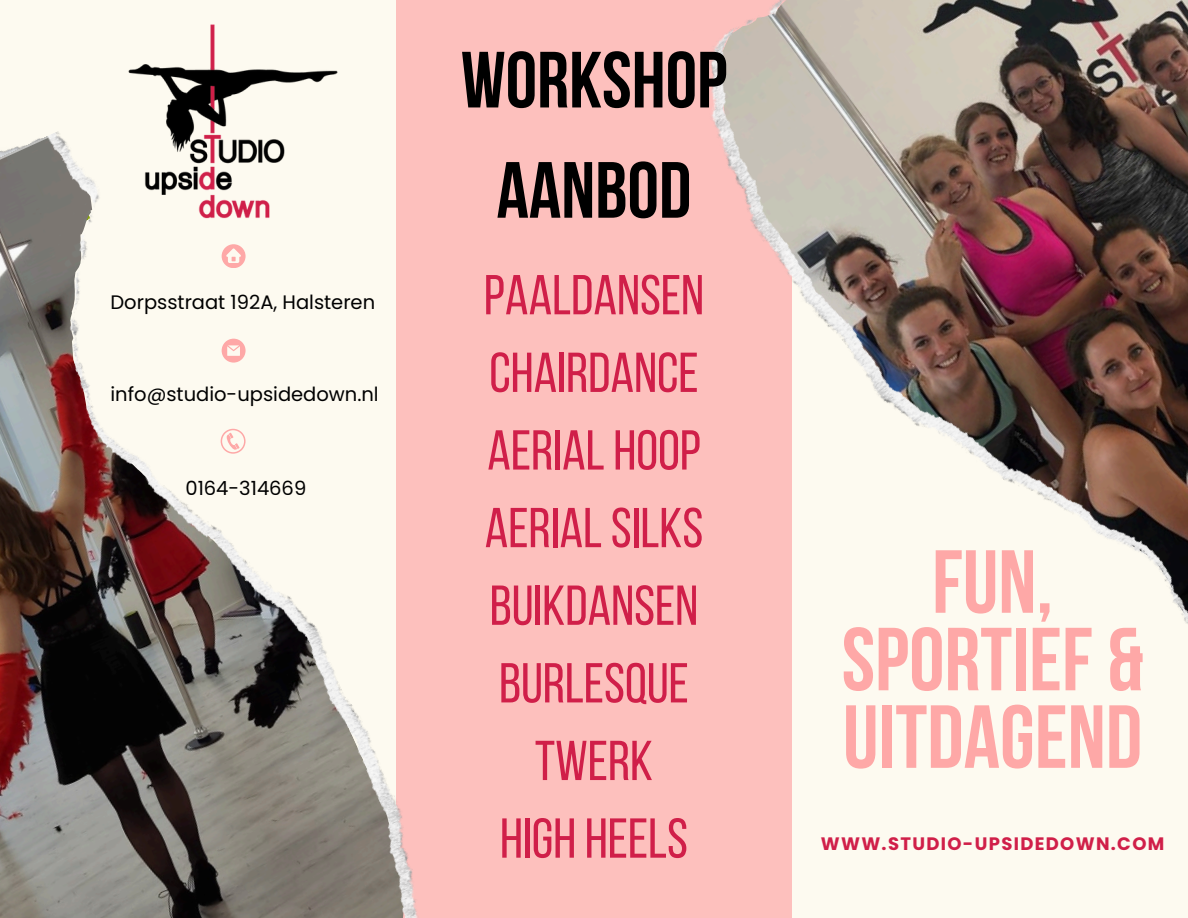
<style>
.page{position:relative;width:1188px;height:918px;background:#fdfaf0}
.page>*{position:absolute;margin:0;border:0;box-sizing:border-box;transform-origin:0 0}
.t1{font:700 89.25px/77.6px "Bebas Neue";color:#fea8a7;text-align:center}
.t2{font:700 79.5px/110.2px "Bebas Neue";color:#000;text-align:center}
.t3{font:56.1px/77.7px "Bebas Neue";color:#d01f49;text-align:center}
.t4{font:19.5px "Poppins";color:#000}
.t5{font:700 18px "Poppins";letter-spacing:.075em;color:#d01f49}
</style>
<div class="page">
<div style="left:396px;top:0;width:396px;height:917px;background:#fdc0bd"></div>
<img style="left:0;top:131px;width:481px;height:787px">
<img style="left:710px;top:0;width:478px;height:624px">
<svg style="left:221px;top:429px;width:24px;height:25px"></svg>
<svg style="left:222px;top:244px;width:23px;height:24px"></svg>
<svg style="left:222px;top:339px;width:23px;height:23px"></svg>
<img style="left:124px;top:24px;width:220px;height:204px">
<p class="t4" style="left:111px;top:289px;width:266px">Dorpsstraat 192A, Halsteren</p>
<p class="t4" style="left:111px;top:381px;width:270px">info@studio-upsidedown.nl</p>
<p class="t4" style="left:185px;top:474px;width:122px">0164-314669</p>
<p class="t2" style="left:461px;top:32px;width:268px">WORKSHOP<br>AANBOD</p>
<h4 class="t3" style="left:484px;top:261px;width:222px">PAALDANSEN<br>CHAIRDANCE<br>AERIAL HOOP<br>AERIALSILKS<br>BUIKDANSEN<br>BURLESQUE<br>TWERK<br>HIGH HEELS</h4>
<p class="t1" style="left:842px;top:552px;width:303px">FUN,<br>SPORTIEF &amp;<br>UITDAGEND</p>
<p class="t5" style="left:821px;top:831px;width:345px">WWW.STUDIO-UPSIDEDOWN.COM</p>
</div>
